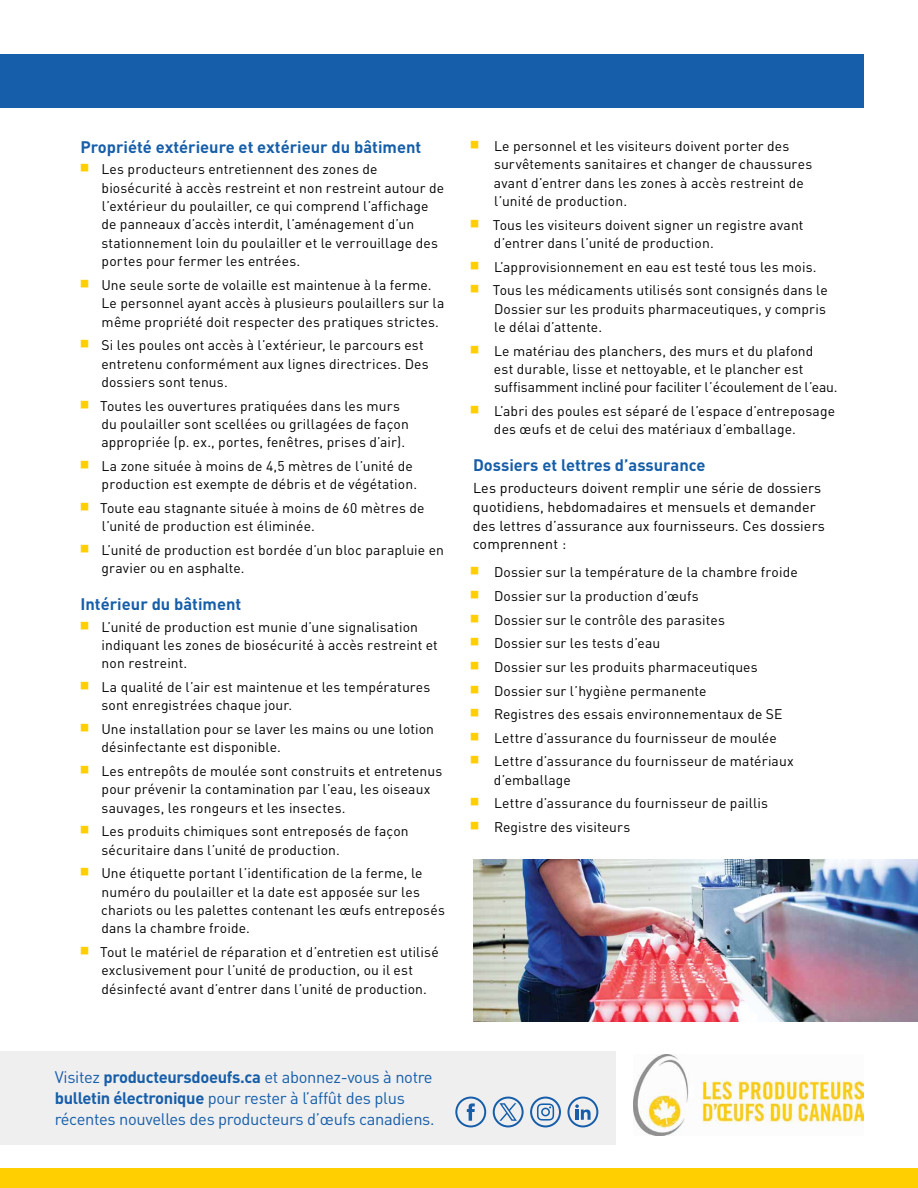
<style>
.page{position:relative;width:918px;height:1188px;background:#fff}
.page>*{position:absolute;margin:0;border:0;box-sizing:border-box;transform-origin:0 0}
.t1{font:16.5px/21px "DIN Pro";letter-spacing:-.02em;color:#165ea9}
.t2{font:700 16.5px "DIN Pro";color:#165ea9}
.t3{font:14.25px/18.8px "DIN Pro";letter-spacing:.01em;color:#000}
.t4{font:13.8px/18.3px "DIN Pro";letter-spacing:.01em;color:#000}
.s1{font-weight:700}
</style>
<div class="page">
<img style="left:634px;top:1054px;width:230px;height:81px">
<div style="left:0;top:54px;width:864px;height:54px;background:#165ea9"></div>
<div style="left:0;top:1168px;width:918px;height:20px;background:#ffcf01"></div>
<img style="left:474px;top:860px;width:444px;height:161px">
<div style="left:0;top:1052px;width:616px;height:93px;background:#efeff0"></div>
<svg style="left:455px;top:1097px;width:31px;height:30px"></svg>
<svg style="left:530px;top:1097px;width:31px;height:30px"></svg>
<svg style="left:567px;top:1097px;width:31px;height:30px"></svg>
<svg style="left:493px;top:1097px;width:31px;height:30px"></svg>
<p class="t2" style="left:81px;top:136px;width:342px">Propriété extérieure et extérieur du bâtiment</p>
<p class="t4" style="left:101px;top:160px;width:344px">Les producteurs entretiennent des zones de biosécurité à accès restreint et non restreint autour de l’extérieur du poulailler, ce qui comprend l’affichage de panneaux d’accès interdit, l’aménagement d’un stationnement loin du poulailler et le verrouillage des portes pour fermer les entrées.</p>
<p class="t4" style="left:101px;top:275px;width:344px">Une seule sorte de volaille est maintenue à la ferme.<br>Le personnel ayant accès à plusieurs poulaillers sur la même propriété doit respecter des pratiques strictes.</p>
<p class="t4" style="left:101px;top:336px;width:329px">Si les poules ont accès à l’extérieur, le parcours est entretenu conformément aux lignes directrices. Des dossiers sont tenus.</p>
<p class="t4" style="left:100px;top:396px;width:310px">Toutes les ouvertures pratiquées dans les murs du poulailler sont scellées ou grillagées de façon appropriée (p. ex., portes, fenêtres, prises d’air).</p>
<p class="t4" style="left:101px;top:456px;width:317px">La zone située à moins de 4,5 mètres de l’unité de production est exempte de débris et de végétation.</p>
<p class="t4" style="left:100px;top:498px;width:326px">Toute eau stagnante située à moins de 60 mètres de l’unité de production est éliminée.</p>
<p class="t4" style="left:101px;top:540px;width:344px">L’unité de production est bordée d’un bloc parapluie en gravier ou en asphalte.</p>
<p class="t2" style="left:81px;top:593px;width:162px">Intérieur du bâtiment</p>
<p class="t4" style="left:101px;top:617px;width:338px">L’unité de production est munie d’une signalisation indiquant les zones de biosécurité à accès restreint et non restreint.</p>
<p class="t4" style="left:101px;top:677px;width:331px">La qualité de l’air est maintenue et les températures sont enregistrées chaque jour.</p>
<p class="t4" style="left:101px;top:719px;width:334px">Une installation pour se laver les mains ou une lotion désinfectante est disponible.</p>
<p class="t4" style="left:101px;top:761px;width:342px">Les entrepôts de moulée sont construits et entretenus pour prévenir la contamination par l’eau, les oiseaux sauvages, les rongeurs et les insectes.</p>
<p class="t4" style="left:101px;top:822px;width:309px">Les produits chimiques sont entreposés de façon sécuritaire dans l’unité de production.</p>
<p class="t4" style="left:101px;top:864px;width:345px">Une étiquette portant l’identification de la ferme, le numéro du poulailler et la date est apposée sur les chariots ou les palettes contenant les œufs entreposés dans la chambre froide.</p>
<p class="t4" style="left:100px;top:942px;width:340px">Tout le matériel de réparation et d’entretien est utilisé exclusivement pour l’unité de production, ou il est désinfecté avant d’entrer dans l’unité de production.</p>
<p class="t4" style="left:494px;top:136px;width:320px">Le personnel et les visiteurs doivent porter des survêtements sanitaires et changer de chaussures avant d’entrer dans les zones à accès restreint de l’unité de production.</p>
<p class="t4" style="left:493px;top:215px;width:312px">Tous les visiteurs doivent signer un registre avant d’entrer dans l’unité de production.</p>
<p class="t4" style="left:493px;top:254px;width:336px;line-height:23.7px">L’approvisionnement en eau est testé tous les mois.<br>Tous les médicaments utilisés sont consignés dans le</p>
<p class="t4" style="left:494px;top:299px;width:334px">Dossier sur les produits pharmaceutiques, y compris le délai d’attente.</p>
<p class="t4" style="left:494px;top:341px;width:345px">Le matériau des planchers, des murs et du plafond<br>est durable, lisse et nettoyable, et le plancher est suffisamment incliné pour faciliter l’écoulement de l’eau.</p>
<p class="t4" style="left:494px;top:401px;width:343px">L’abri des poules est séparé de l’espace d’entreposage des œufs et de celui des matériaux d’emballage.</p>
<p class="t2" style="left:473px;top:454px;width:234px">Dossiers et lettres d’assurance</p>
<p class="t3" style="left:473px;top:478px;width:354px">Les producteurs doivent remplir une série de dossiers quotidiens, hebdomadaires et mensuels et demander des lettres d’assurance aux fournisseurs. Ces dossiers comprennent :</p>
<p class="t4" style="left:494px;top:560px;width:305px;line-height:23.7px">Dossier sur la température de la chambre froide Dossier sur la production d’œufs<br>Dossier sur le contrôle des parasites<br>Dossier sur les tests d’eau<br>Dossier sur les produits pharmaceutiques Dossier sur l’hygiène permanente<br>Registres des essais environnementaux de SE Lettre d’assurance du fournisseur de moulée Lettre d’assurance du fournisseur de matériaux</p>
<p class="t4" style="left:494px;top:767px;width:275px;line-height:23.7px">d’emballage<br>Lettre d’assurance du fournisseur de paillis<br>Registre des visiteurs</p>
<p class="t1" style="left:55px;top:1066px;width:381px">Visitez <span class="s1">producteursdoeufs.ca</span> et abonnez-vous à notre <span class="s1">bulletin électronique</span> pour rester à l’affût des plus récentes nouvelles des producteurs d’œufs canadiens.</p>
</div>
